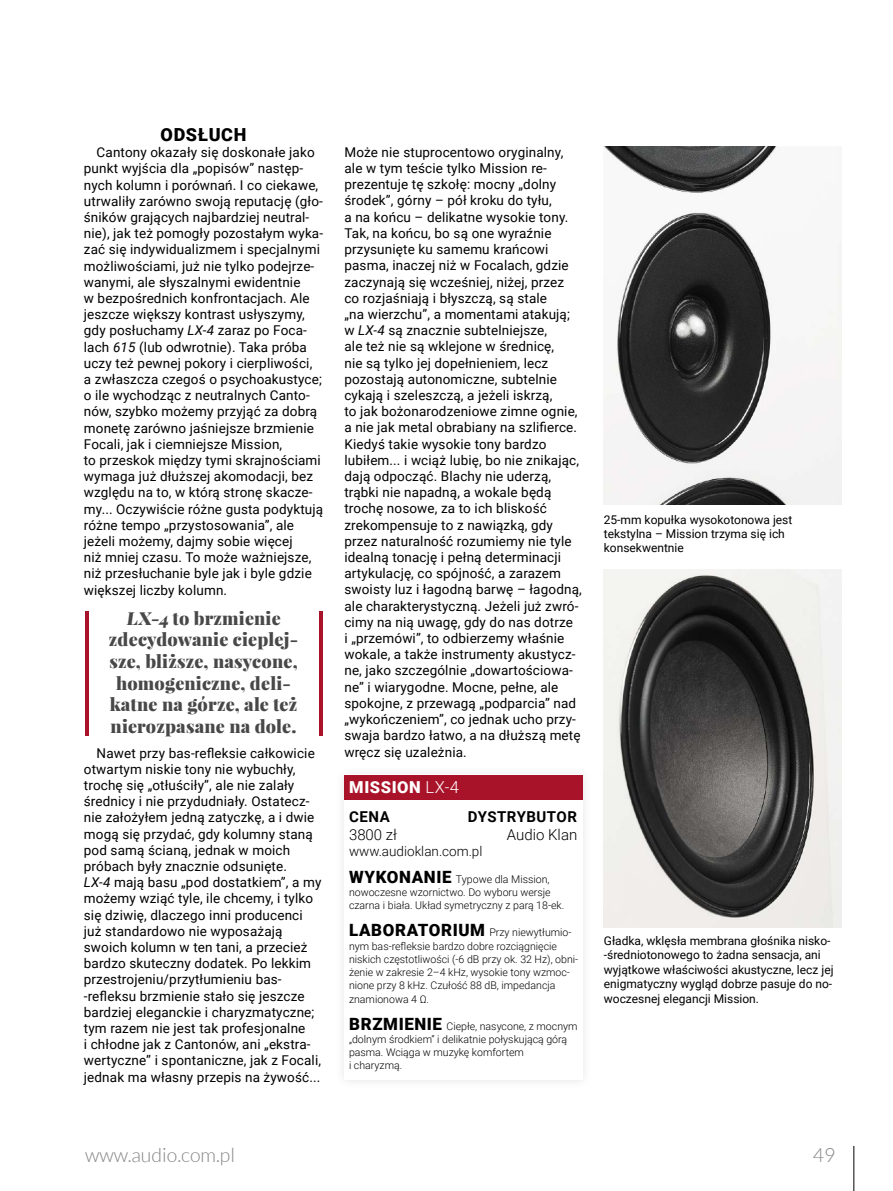
<style>
.page{position:relative;width:893px;height:1191px;background:#fff}
.page>*{position:absolute;margin:0;border:0;box-sizing:border-box;transform-origin:0 0}
.t1{font:300 19.5px "Lato";color:#858585}
.t2{font:900 18px/21.6px "Playfair Display";letter-spacing:.01em;color:#484848;text-align:center}
.t3{font:900 18px "Roboto";letter-spacing:.035em;color:#000}
.t4{font:900 16.5px "Roboto";letter-spacing:.035em;color:#fff}
.t5{font:700 15px "Roboto";letter-spacing:.035em;color:#000}
.t6{font:300 15px "Roboto";color:#000}
.t7{font:13.5px/16.2px "Roboto";letter-spacing:.01em;color:#000}
.t8{font:300 13.5px "Roboto";color:#000}
.t9{font:12px/14.4px "Roboto";color:#000}
.t10{font:300 10.65px/13.2px "Roboto";color:#000}
.s1{font-style:italic}
.s2{font-weight:300}
.s3{font-weight:900;font-size:16.95px}
</style>
<div class="page">
<hr style="left:854px;top:1145px;width:1px;height:46px;background:#000">
<div style="left:335px;top:764px;width:257px;height:326px;background:#fbfbfb"></div>
<div style="left:344px;top:774px;width:239px;height:306px;background:#fff"></div>
<div style="left:344px;top:774px;width:239px;height:25px;background:#a9132a"></div>
<hr style="left:85px;top:611px;width:4px;height:125px;background:#a9132a">
<hr style="left:319px;top:611px;width:4px;height:125px;background:#a9132a">
<img style="left:604px;top:147px;width:238px;height:357px">
<img style="left:604px;top:570px;width:238px;height:357px">
<h2 class="t3" style="left:161px;top:122px;width:87px">ODSŁUCH</h2>
<p class="t7" style="left:84px;top:144px;width:241px;text-indent:13px">Cantony okazały się doskonałe jako punkt wyjścia dla „popisów” następ&shy;nych kolumn i porównań. I co ciekawe, utrwaliły zarówno swoją reputację (gło&shy;śników grających najbardziej neutral&shy;nie), jak też pomogły pozostałym wyka&shy;zać się indywidualizmem i specjalnymi możliwościami, już nie tylko podejrze&shy;wanymi, ale słyszalnymi ewidentnie<br>w bezpośrednich konfrontacjach. Ale jeszcze większy kontrast usłyszymy, gdy posłuchamy <span class="s1">LX-4</span> zaraz po Foca&shy;lach <span class="s1">615</span> (lub odwrotnie). Taka próba uczy też pewnej pokory i cierpliwości,<br>a zwłaszcza czegoś o psychoakustyce; o ile wychodząc z neutralnych Canto&shy;nów, szybko możemy przyjąć za dobrą monetę zarówno jaśniejsze brzmienie Focali, jak i ciemniejsze Mission,<br>to przeskok między tymi skrajnościami wymaga już dłuższej akomodacji, bez względu na to, w którą stronę skacze&shy;my... Oczywiście różne gusta podyktują różne tempo „przystosowania”, ale jeżeli możemy, dajmy sobie więcej<br>niż mniej czasu. To może ważniejsze, niż przesłuchanie byle jak i byle gdzie większej liczby kolumn.</p>
<h2 class="t2" style="left:109px;top:607px;width:191px">LX-4 to brzmienie zdecydowanie cieplej&shy;sze, bliższe, nasycone, homogeniczne, deli&shy;katne na górze, ale też nierozpasane na dole.</h2>
<p class="t7" style="left:84px;top:744px;width:239px;text-indent:13px">Nawet przy bas-refleksie całkowicie otwartym niskie tony nie wybuchły, trochę się „otłuściły”, ale nie zalały średnicy i nie przydudniały. Ostatecz&shy;nie założyłem jedną zatyczkę, a i dwie mogą się przydać, gdy kolumny staną pod samą ścianą, jednak w moich próbach były znacznie odsunięte.<br><span class="s1">LX-4</span> mają basu „pod dostatkiem”, a my możemy wziąć tyle, ile chcemy, i tylko się dziwię, dlaczego inni producenci już standardowo nie wyposażają swoich kolumn w ten tani, a przecież bardzo skuteczny dodatek. Po lekkim przestrojeniu/przytłumieniu bas--refleksu brzmienie stało się jeszcze bardziej eleganckie i charyzmatyczne; tym razem nie jest tak profesjonalne<br>i chłodne jak z Cantonów, ani „ekstra&shy;wertyczne” i spontaniczne, jak z Focali, jednak ma własny przepis na żywość...</p>
<p class="t7" style="left:344px;top:143px;width:239px">Może nie stuprocentowo oryginalny, ale w tym teście tylko Mission re&shy;prezentuje tę szkołę: mocny „dolny środek”, górny – pół kroku do tyłu,<br>a na końcu – delikatne wysokie tony.<br>Tak, na końcu, bo są one wyraźnie przysunięte ku samemu krańcowi pasma, inaczej niż w Focalach, gdzie zaczynają się wcześniej, niżej, przez co rozjaśniają i błyszczą, są stale<br>„na wierzchu”, a momentami atakują; w <span class="s1">LX-4</span> są znacznie subtelniejsze,<br>ale też nie są wklejone w średnicę,<br>nie są tylko jej dopełnieniem, lecz pozostają autonomiczne, subtelnie cykają i szeleszczą, a jeżeli iskrzą,<br>to jak bożonarodzeniowe zimne ognie, a nie jak metal obrabiany na szlifierce.<br>Kiedyś takie wysokie tony bardzo lubiłem... i wciąż lubię, bo nie znikając, dają odpocząć. Blachy nie uderzą, trąbki nie napadną, a wokale będą trochę nosowe, za to ich bliskość zrekompensuje to z nawiązką, gdy przez naturalność rozumiemy nie tyle idealną tonację i pełną determinacji artykulację, co spójność, a zarazem swoisty luz i łagodną barwę – łagodną, ale charakterystyczną. Jeżeli już zwró&shy;cimy na nią uwagę, gdy do nas dotrze<br>i „przemówi”, to odbierzemy właśnie wokale, a także instrumenty akustycz&shy;ne, jako szczególnie „dowartościowa&shy;ne” i wiarygodne. Mocne, pełne, ale spokojne, z przewagą „podparcia” nad „wykończeniem”, co jednak ucho przy&shy;swaja bardzo łatwo, a na dłuższą metę wręcz się uzależnia.</p>
<p class="t4" style="left:349px;top:775px;width:111px">MISSION <span class="s2">LX-4</span></p>
<p class="t5" style="left:349px;top:805px;width:42px">CENA</p>
<p class="t5" style="left:468px;top:805px;width:111px">DYSTRYBUTOR</p>
<p class="t6" style="left:349px;top:823px;width:50px">3800 zł</p>
<p class="t6" style="left:507px;top:823px;width:72px">Audio Klan</p>
<p class="t8" style="left:349px;top:841px;width:135px">www.audioklan.com.pl</p>
<p class="t10" style="left:349px;top:872px;width:217px"><span class="s3">WYKONANIE</span> Typowe dla Mission, nowoczesne wzornictwo. Do wyboru wersje czarna i biała. Układ symetryczny z parą 18-ek.</p>
<p class="t10" style="left:349px;top:925px;width:231px"><span class="s3">LABORATORIUM</span> Przy niewytłumio&shy;nym bas-refleksie bardzo dobre rozciągnięcie niskich częstotliwości (-6 dB przy ok. 32 Hz), obni&shy;żenie w zakresie 2–4 kHz, wysokie tony wzmoc&shy;nione przy 8 kHz. Czułość 88 dB, impedancja znamionowa 4 Ω.</p>
<p class="t10" style="left:349px;top:1019px;width:230px"><span class="s3">BRZMIENIE</span> Ciepłe, nasycone, z mocnym „dolnym środkiem” i delikatnie połyskującą górą pasma. Wciąga w muzykę komfortem<br>i charyzmą.</p>
<p class="t9" style="left:604px;top:512px;width:190px">25-mm kopułka wysokotonowa jest tekstylna – Mission trzyma się ich konsekwentnie</p>
<p class="t9" style="left:604px;top:933px;width:231px">Gładka, wklęsła membrana głośnika nisko--średniotonowego to żadna sensacja, ani wyjątkowe właściwości akustyczne, lecz jej enigmatyczny wygląd dobrze pasuje do no&shy;woczesnej elegancji Mission.</p>
<h1 class="t1" style="left:85px;top:1144px;width:151px">www.audio.com.pl</h1>
<h1 class="t1" style="left:813px;top:1144px;width:24px">49</h1>
</div>
